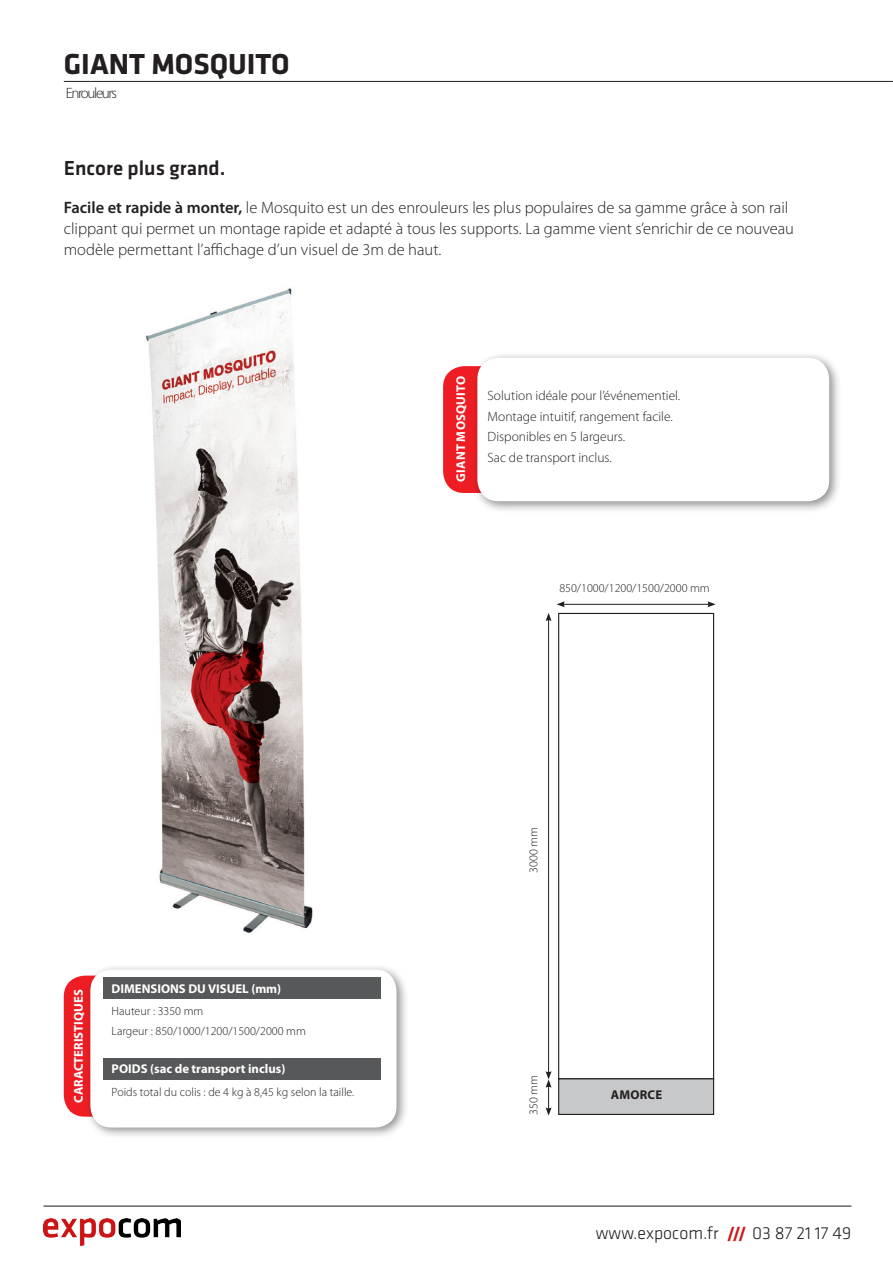
<style>
.page{position:relative;width:893px;height:1263px;background:#fff}
.page>*{position:absolute;margin:0;border:0;box-sizing:border-box;transform-origin:0 0}
._01_Nom_produit{font:700 30px "Klavika";color:#231f20}
._03_Accroche{font:500 21px "Klavika";color:#231f20}
.t1{font:300 18px "Klavika";color:#231f20}
._04_Texte_intro{font:300 16.5px/21px "Myriad Pro";color:#231f20}
._02_Rubrique{font:300 15px "Myriad Pro";letter-spacing:-.09em;color:#231f20}
.Texte_bloc{font:300 13.5px "Myriad Pro";color:#231f20}
._06_Texte_blanc{font:700 12.75px "Myriad Pro";color:#fff}
._06_Texte_blanc-2{font:700 12.75px "Myriad Pro";letter-spacing:.02em;color:#fff}
._06_Texte_blanc-3{font:700 12.75px "Myriad Pro";letter-spacing:.02em;color:#231f20}
._05_Texte_infos{font:300 12px "Myriad Pro";color:#231f20}
._01_Nom_produit-2{font:300 12px "Myriad Pro";color:#231f20}
.s1{font-weight:600}
.s2{font-weight:700;color:#cc1417}
</style>
<div class="page">
<hr style="left:64px;top:81px;width:829px;height:1px;background:#231f20">
<img style="left:43px;top:1219px;width:138px;height:27px">
<hr style="left:43px;top:1205px;width:808px;height:2px;background:#636366">
<div style="left:443px;top:366px;width:309px;height:127px;background:#ee1d23;border-radius:21px"></div>
<div style="left:471px;top:352px;width:370px;height:161px;background:#231f20;opacity:.5"></div>
<div style="left:477px;top:358px;width:352px;height:143px;background:#fff;border-radius:21px"></div>
<div style="left:64px;top:975px;width:301px;height:142px;background:#ee1d23;border-radius:21px"></div>
<div style="left:84px;top:963px;width:325px;height:176px;background:#231f20;opacity:.5"></div>
<div style="left:90px;top:969px;width:306px;height:158px;background:#fff;border-radius:21px"></div>
<div style="left:103px;top:1058px;width:278px;height:21px;background:#57585a"></div>
<div style="left:103px;top:977px;width:278px;height:22px;background:#57585a"></div>
<hr style="left:561px;top:604px;width:149px;height:1px;background:#231f20">
<svg style="left:557px;top:601px;width:8px;height:6px"></svg>
<svg style="left:707px;top:601px;width:9px;height:6px"></svg>
<hr style="left:548px;top:619px;width:1px;height:456px;background:#231f20">
<svg style="left:546px;top:613px;width:6px;height:8px"></svg>
<svg style="left:546px;top:1071px;width:6px;height:45px"></svg>
<img style="left:145px;top:288px;width:168px;height:645px">
<div style="left:558px;top:613px;width:156px;height:466px;border:1px solid #231f20"></div>
<div style="left:559px;top:1079px;width:155px;height:35px;background:#c7c8ca"></div>
<div style="left:558px;top:1078px;width:156px;height:37px;border:1px solid #231f20"></div>
<p class="_01_Nom_produit" style="left:64px;top:42px;width:227px">GIANT MOSQUITO</p>
<p class="_02_Rubrique" style="left:66px;top:84px;width:53px">Enrouleurs</p>
<p class="_03_Accroche" style="left:64px;top:157px;width:163px">Encore plus grand.</p>
<p class="_04_Texte_intro" style="left:64px;top:198px;width:732px"><span class="s1">Facile et rapide à monter,</span> le Mosquito est un des enrouleurs les plus populaires de sa gamme grâce à son rail clippant qui permet un montage rapide et adapté à tous les supports. La gamme vient s’enrichir de ce nouveau modèle permettant l’affichage d’un visuel de 3m de haut.</p>
<p class="_06_Texte_blanc" style="left:70px;top:1103px;width:115px;rotate:-90deg">CARACTERISTIQUES</p>
<p class="_06_Texte_blanc" style="left:112px;top:981px;width:171px">DIMENSIONS DU VISUEL (mm)</p>
<p class="_05_Texte_infos" style="left:112px;top:1004px;width:93px">Hauteur : 3350 mm</p>
<p class="_05_Texte_infos" style="left:112px;top:1025px;width:196px">Largeur : 850/1000/1200/1500/2000 mm</p>
<p class="_06_Texte_blanc" style="left:112px;top:1060px;width:175px">POIDS (sac de transport inclus)</p>
<p class="_05_Texte_infos" style="left:112px;top:1085px;width:244px">Poids total du colis : de 4 kg à 8,45 kg selon la taille.</p>
<p class="_06_Texte_blanc-2" style="left:453px;top:482px;width:108px;rotate:-90deg">GIANT MOSQUITO</p>
<p class="Texte_bloc" style="left:488px;top:388px;width:194px">Solution idéale pour l’événementiel.</p>
<p class="Texte_bloc" style="left:488px;top:409px;width:187px">Montage intuitif, rangement facile.</p>
<p class="Texte_bloc" style="left:488px;top:429px;width:139px">Disponibles en 5 largeurs.</p>
<p class="Texte_bloc" style="left:488px;top:450px;width:126px">Sac de transport inclus.</p>
<p class="_05_Texte_infos" style="left:559px;top:581px;width:152px">850/1000/1200/1500/2000 mm</p>
<p class="_01_Nom_produit-2" style="left:527px;top:873px;width:47px;rotate:-90deg">3000 mm</p>
<p class="_01_Nom_produit-2" style="left:527px;top:1115px;width:41px;rotate:-90deg">350 mm</p>
<p class="_06_Texte_blanc-3" style="left:611px;top:1086px;width:53px">AMORCE</p>
<p class="t1" style="left:596px;top:1222px;width:257px">www.expocom.fr <span class="s2">///</span> 03 87 21 17 49</p>
</div>
